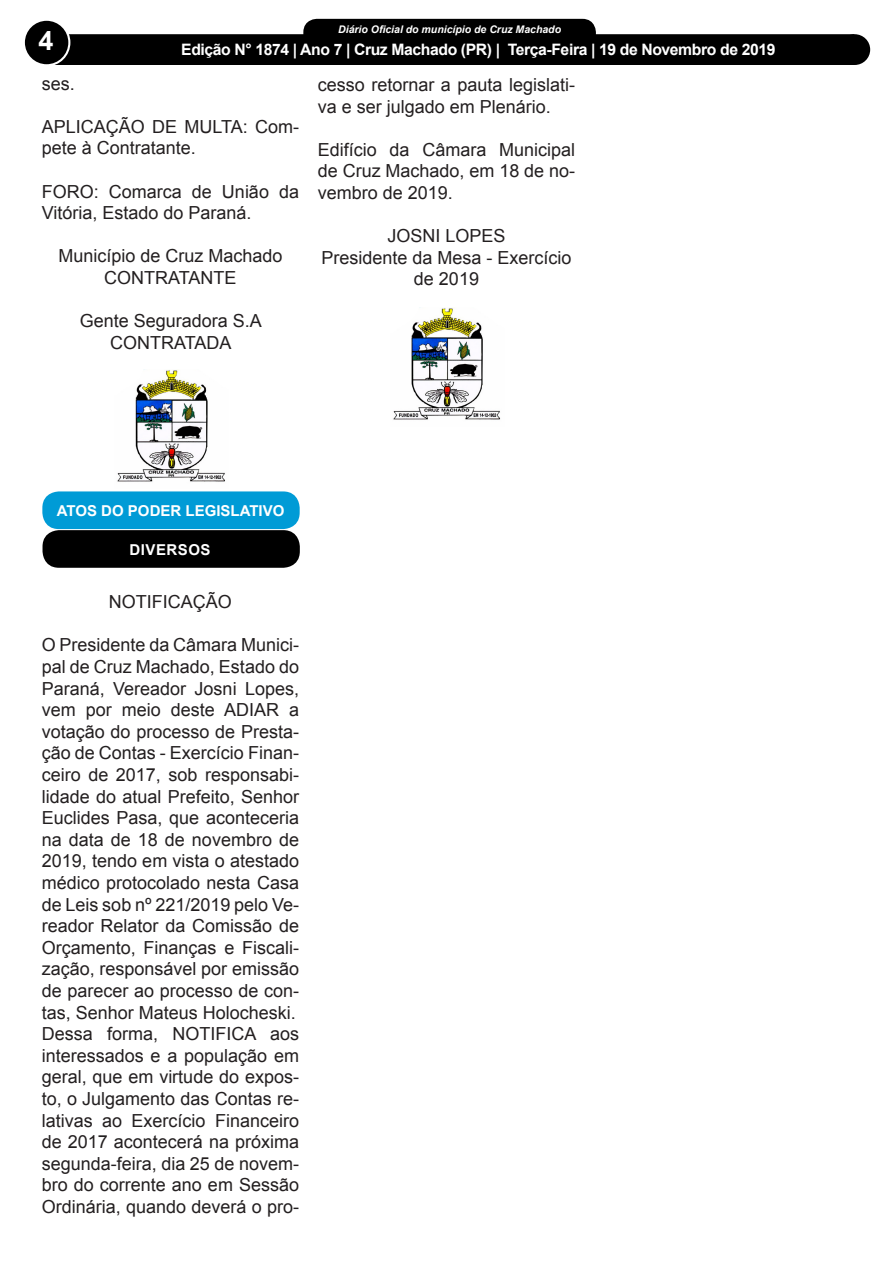
<style>
.page{position:relative;width:893px;height:1263px;background:#fff}
.page>*{position:absolute;margin:0;border:0;box-sizing:border-box;transform-origin:0 0}
.t1{font:700 27px "Arial";color:#fff}
.t2{font:18px/21.6px "Arial";color:#231f20}
.t3{font:700 15.75px "Arial";letter-spacing:-.025em;color:#fff}
.t4{font:700 15px "Arial";color:#fff}
.t5{font:700 15px "Arial";letter-spacing:.035em;color:#fff}
.t6{font:italic 700 10.5px "Arial";color:#fff}
</style>
<div class="page">
<div style="left:305px;top:20px;width:289px;height:28px;background:#000;border-radius:12px"></div>
<div style="left:303px;top:19px;width:293px;height:31px;border:3px solid #000;border-radius:12px"></div>
<div style="left:39px;top:34px;width:815px;height:31px;background:#000;border:2px solid #000"></div>
<div style="left:24px;top:20px;width:45px;height:45px;background:#000;border-radius:50%"></div>
<div style="left:23px;top:19px;width:47px;height:47px;border:2px solid #fff;border-radius:50%"></div>
<div style="left:840px;top:35px;width:29px;height:29px;background:#000;border-radius:50%"></div>
<div style="left:839px;top:34px;width:31px;height:31px;border:2px solid #000;border-radius:50%"></div>
<div style="left:108px;top:38px;width:677px;height:26px;background:#000"></div>
<img style="left:117px;top:370px;width:108px;height:112px">
<div style="left:42px;top:491px;width:258px;height:38px;background:#009bd6;border-radius:16px"></div>
<div style="left:43px;top:530px;width:257px;height:38px;background:#000;border-radius:16px"></div>
<img style="left:393px;top:307px;width:108px;height:113px">
<h1 class="t1" style="left:38px;top:21px;width:17px">4</h1>
<p class="t6" style="left:338px;top:22px;width:224px">Diário Oficial do município de Cruz Machado</p>
<p class="t4" style="left:205px;top:40px;width:491px">Edição 1145 - Cruz Machado (PR) - Terça-Feira - 3 de Janeiro de 2017</p>
<p class="t3" style="left:181px;top:38px;width:596px">Edição N° 1874 | Ano 7 | Cruz Machado (PR) | Terça-Feira | 19 de Novembro de 2019</p>
<p class="t2" style="left:42px;top:72px;width:35px">ses.</p>
<p class="t2" style="left:42px;top:116px;width:259px">APLICAÇÃO DE MULTA: Com&shy;pete à Contratante.</p>
<p class="t2" style="left:42px;top:180px;width:259px">FORO: Comarca de União da<br>Vitória, Estado do Paraná.</p>
<p class="t2" style="left:58px;top:245px;width:226px">Município de Cruz Machado</p>
<p class="t2" style="left:104px;top:267px;width:134px">CONTRATANTE</p>
<p class="t2" style="left:80px;top:310px;width:184px">Gente Seguradora S.A</p>
<p class="t2" style="left:110px;top:332px;width:123px">CONTRATADA</p>
<p class="t2" style="left:318px;top:74px;width:259px">cesso retornar a pauta legislati&shy;va e ser julgado em Plenário.</p>
<p class="t2" style="left:318px;top:139px;width:259px;text-align:justify">Edifício da Câmara Municipal de Cruz Machado, em 18 de no&shy;vembro de 2019.</p>
<p class="t2" style="left:387px;top:225px;width:120px">JOSNI LOPES</p>
<p class="t2" style="left:321px;top:247px;width:252px;text-align:center">Presidente da Mesa - Exercício de 2019</p>
<p class="t4" style="left:57px;top:500px;width:229px">ATOS DO PODER LEGISLATIVO</p>
<p class="t5" style="left:129px;top:539px;width:83px">DIVERSOS</p>
<p class="t2" style="left:109px;top:591px;width:125px">NOTIFICAÇÃO</p>
<p class="t2" style="left:42px;top:634px;width:259px;text-align:justify">O Presidente da Câmara Munici&shy;pal de Cruz Machado, Estado do Paraná, Vereador Josni Lopes, vem por meio deste ADIAR a votação do processo de Presta&shy;ção de Contas - Exercício Finan&shy;ceiro de 2017, sob responsabi&shy;lidade do atual Prefeito, Senhor Euclides Pasa, que aconteceria na data de 18 de novembro de 2019, tendo em vista o atestado médico protocolado nesta Casa de Leis sob nº 221/2019 pelo Ve&shy;reador Relator da Comissão de Orçamento, Finanças e Fiscali&shy;zação, responsável por emissão de parecer ao processo de con&shy;tas, Senhor Mateus Holocheski.</p>
<p class="t2" style="left:42px;top:1023px;width:259px;text-align:justify">Dessa forma, NOTIFICA aos interessados e a população em geral, que em virtude do expos&shy;to, o Julgamento das Contas re&shy;lativas ao Exercício Financeiro de 2017 acontecerá na próxima segunda-feira, dia 25 de novem&shy;bro do corrente ano em Sessão Ordinária, quando deverá o pro-</p>
</div>
